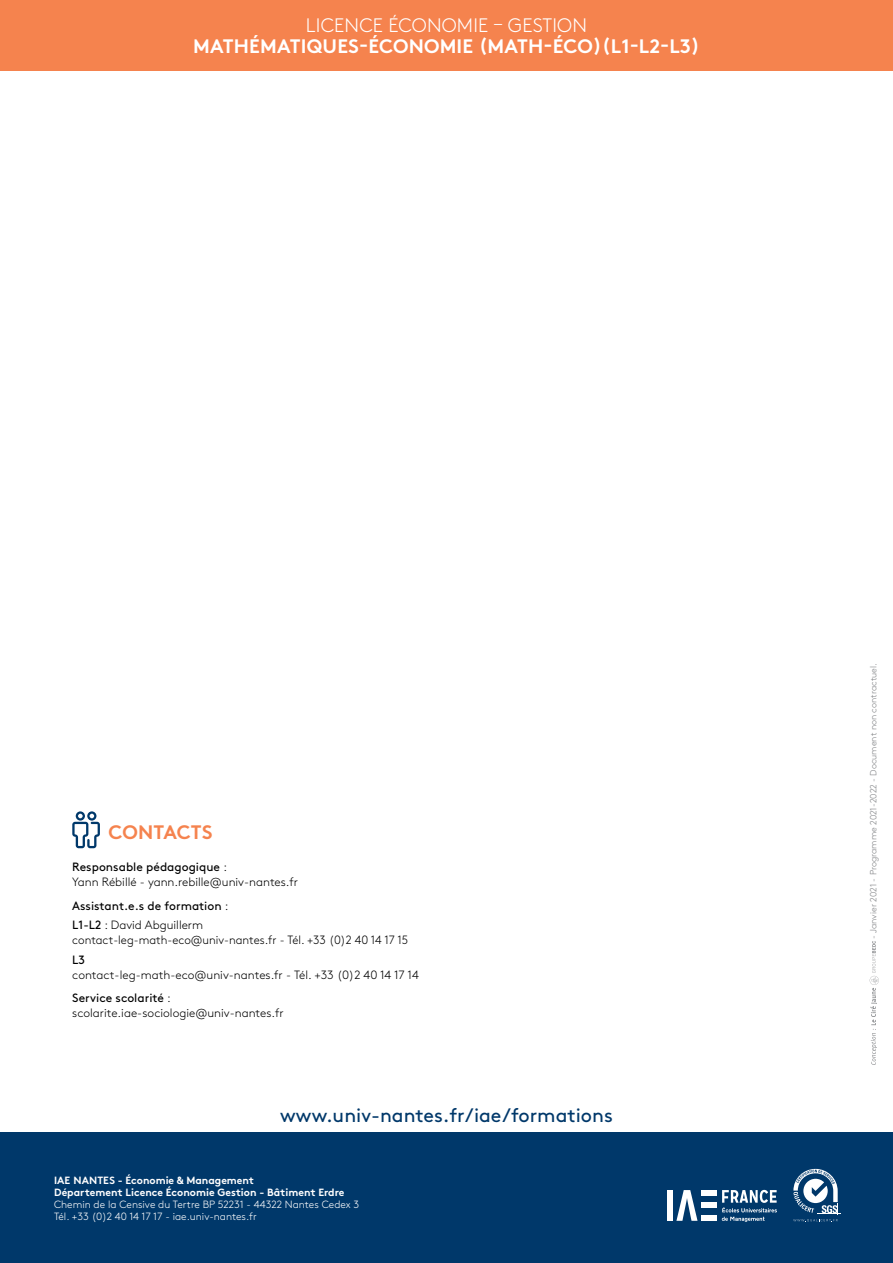
<style>
.page{position:relative;width:893px;height:1263px;background:#fff}
.page>*{position:absolute;margin:0;border:0;box-sizing:border-box;transform-origin:0 0}
.t1{font:700 19.5px "Brown Std";letter-spacing:.01em;color:#fff}
.t2{font:19.5px "Brown Std";color:#00386a}
.t3{font:300 19.5px "Brown Std";letter-spacing:.01em;color:#fff}
.t4{font:700 19.5px "Brown Std";letter-spacing:.01em;color:#f5834e}
.t5{font:300 12px/15px "Brown Std";color:#000}
.t6{font:12px/19.2px "Brown Std";color:#000}
.t7{font:300 10.5px/12px "Brown Std";color:#fff}
.t8{font:700 10.5px/12px "Brown Std";color:#fff}
.t9{font:300 9px "Brown Std";color:#808285}
.s1{font-weight:400}
.s2{font-weight:300}
</style>
<div class="page">
<div style="left:0;top:1132px;width:893px;height:131px;background:#00386a"></div>
<div style="left:0;top:0;width:893px;height:71px;background:#f5834e"></div>
<svg style="left:870px;top:941px;width:9px;height:124px"></svg>
<svg style="left:793px;top:1169px;width:47px;height:53px"></svg>
<div style="left:667px;top:1190px;width:5px;height:31px;background:#fff"></div>
<svg style="left:676px;top:1190px;width:21px;height:31px"></svg>
<div style="left:701px;top:1190px;width:15px;height:5px;background:#fff"></div>
<div style="left:701px;top:1215px;width:15px;height:6px;background:#fff"></div>
<div style="left:701px;top:1203px;width:15px;height:5px;background:#fff"></div>
<svg style="left:722px;top:1190px;width:55px;height:32px"></svg>
<svg style="left:72px;top:811px;width:28px;height:37px"></svg>
<h1 class="t3" style="left:306px;top:14px;width:283px">LICENCE ÉCONOMIE – GESTION</h1>
<h1 class="t1" style="left:193px;top:34px;width:508px">MATHÉMATIQUES-ÉCONOMIE (MATH-ÉCO)(L1-L2-L3)</h1>
<h1 class="t4" style="left:109px;top:821px;width:106px">CONTACTS</h1>
<p class="t5" style="left:72px;top:860px;width:227px"><span class="s1">Responsable pédagogique</span> :<br>Yann Rébillé - yann.rebille@univ-nantes.fr</p>
<p class="t6" style="left:72px;top:896px;width:158px">Assistant.e.s de formation <span class="s2">:<br></span>L1-L2 <span class="s2">: David Abguillerm</span></p>
<p class="t5" style="left:72px;top:933px;width:337px">contact-leg-math-eco@univ-nantes.fr - Tél. +33 (0)2 40 14 17 15</p>
<p class="t6" style="left:72px;top:950px;width:14px">L3</p>
<p class="t5" style="left:72px;top:963px;width:348px;line-height:23.5px">contact-leg-math-eco@univ-nantes.fr - Tél. +33 (0)2 40 14 17 14<br><span class="s1">Service scolarité</span> :</p>
<p class="t5" style="left:72px;top:1005px;width:213px">scolarite.iae-sociologie@univ-nantes.fr</p>
<h1 class="t2" style="left:280px;top:1104px;width:334px">www.univ-nantes.fr/iae/formations</h1>
<p class="t8" style="left:54px;top:1174px;width:292px">IAE NANTES - Économie &amp; Management<br>Département Licence Économie Gestion - Bâtiment Erdre</p>
<p class="t7" style="left:54px;top:1198px;width:307px">Chemin de la Censive du Tertre BP 52231 - 44322 Nantes Cedex 3<br>Tél. +33 (0)2 40 14 17 17 - iae.univ-nantes.fr</p>
<p class="t9" style="left:868px;top:938px;width:277px;rotate:-90deg">- Janvier 2021 - Programme 2021-2022 - Document non contractuel.</p>
</div>
